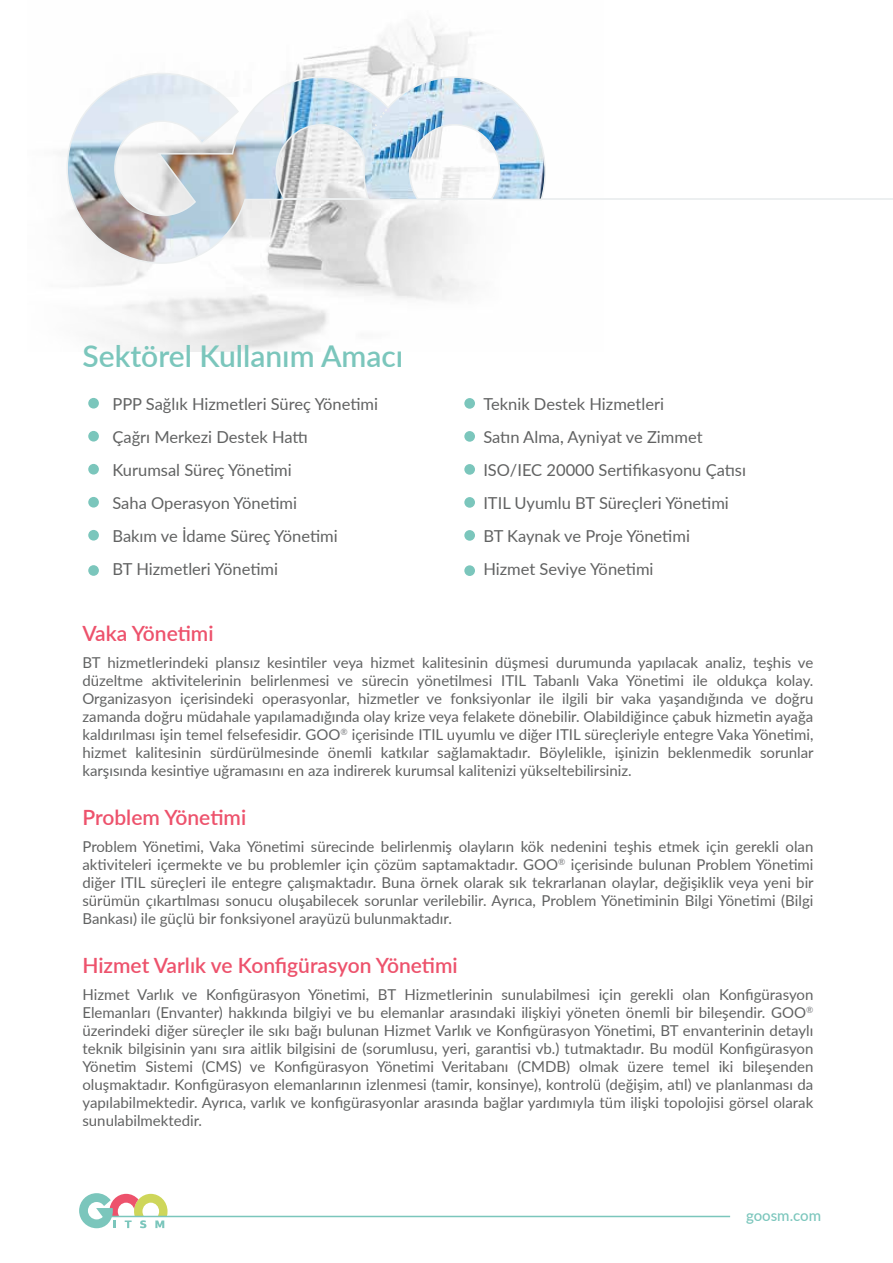
<style>
.page{position:relative;width:893px;height:1263px;background:#fff}
.page>*{position:absolute;margin:0;border:0;box-sizing:border-box;transform-origin:0 0}
.t1{font:600 30px "Lato";color:#7bc6bc}
.t2{font:600 21px "Lato";color:#ed526c}
.t3{font:16.5px/33px "Lato";color:#616262}
.t4{font:15px/18px "Lato";color:#616262;text-align:justify}
.t5{font:500 15px "Lato";color:#7bc6bc}
</style>
<div class="page">
<img style="left:95px;top:23px;width:508px;height:329px">
<hr style="left:260px;top:199px;width:633px;height:1px;background:#eceff0">
<svg style="left:66px;top:72px;width:481px;height:193px"></svg>
<div style="left:88px;top:398px;width:11px;height:10px;background:#7bc6bc;border-radius:50%"></div>
<div style="left:88px;top:431px;width:11px;height:10px;background:#7bc6bc;border-radius:50%"></div>
<div style="left:88px;top:464px;width:11px;height:10px;background:#7bc6bc;border-radius:50%"></div>
<div style="left:88px;top:497px;width:11px;height:10px;background:#7bc6bc;border-radius:50%"></div>
<div style="left:88px;top:530px;width:11px;height:10px;background:#7bc6bc;border-radius:50%"></div>
<div style="left:88px;top:565px;width:11px;height:11px;background:#7bc6bc;border-radius:50%"></div>
<div style="left:464px;top:398px;width:11px;height:11px;background:#7bc6bc;border-radius:50%"></div>
<div style="left:464px;top:431px;width:11px;height:11px;background:#7bc6bc;border-radius:50%"></div>
<div style="left:464px;top:464px;width:11px;height:11px;background:#7bc6bc;border-radius:50%"></div>
<div style="left:464px;top:497px;width:11px;height:11px;background:#7bc6bc;border-radius:50%"></div>
<div style="left:464px;top:530px;width:11px;height:11px;background:#7bc6bc;border-radius:50%"></div>
<div style="left:464px;top:565px;width:11px;height:11px;background:#7bc6bc;border-radius:50%"></div>
<hr style="left:109px;top:1216px;width:621px;height:1px;background:#7bc6bc">
<svg style="left:79px;top:1193px;width:89px;height:35px"></svg>
<h1 class="t1" style="left:82px;top:334px;width:322px">Sektörel Kullanım Amacı</h1>
<p class="t3" style="left:112px;top:387px;width:267px">PPP Sağlık Hizmetleri Süreç Yönetimi<br>Çağrı Merkezi Destek Hattı<br>Kurumsal Süreç Yönetimi<br>Saha Operasyon Yönetimi<br>Bakım ve İdame Süreç Yönetimi<br>BT Hizmetleri Yönetimi</p>
<p class="t3" style="left:483px;top:387px;width:264px">Teknik Destek Hizmetleri<br>Satın Alma, Ayniyat ve Zimmet<br>ISO/IEC 20000 Sertifikasyonu Çatısı<br>ITIL Uyumlu BT Süreçleri Yönetimi<br>BT Kaynak ve Proje Yönetimi<br>Hizmet Seviye Yönetimi</p>
<h2 class="t2" style="left:82px;top:618px;width:133px">Vaka Yönetimi</h2>
<p class="t4" style="left:82px;top:653px;width:733px">BT hizmetlerindeki plansız kesintiler veya hizmet kalitesinin düşmesi durumunda yapılacak analiz, teşhis ve düzeltme aktivitelerinin belirlenmesi ve sürecin yönetilmesi ITIL Tabanlı Vaka Yönetimi ile oldukça kolay.<br>Organizasyon içerisindeki operasyonlar, hizmetler ve fonksiyonlar ile ilgili bir vaka yaşandığında ve doğru zamanda doğru müdahale yapılamadığında olay krize veya felakete dönebilir. Olabildiğince çabuk hizmetin ayağa kaldırılması işin temel felsefesidir. GOO<sup>®</sup> içerisinde ITIL uyumlu ve diğer ITIL süreçleriyle entegre Vaka Yönetimi, hizmet kalitesinin sürdürülmesinde önemli katkılar sağlamaktadır. Böylelikle, işinizin beklenmedik sorunlar karşısında kesintiye uğramasını en aza indirerek kurumsal kalitenizi yükseltebilirsiniz.</p>
<h2 class="t2" style="left:82px;top:802px;width:165px">Problem Yönetimi</h2>
<p class="t4" style="left:82px;top:837px;width:733px">Problem Yönetimi, Vaka Yönetimi sürecinde belirlenmiş olayların kök nedenini teşhis etmek için gerekli olan aktiviteleri içermekte ve bu problemler için çözüm saptamaktadır. GOO<sup>®</sup> içerisinde bulunan Problem Yönetimi diğer ITIL süreçleri ile entegre çalışmaktadır. Buna örnek olarak sık tekrarlanan olaylar, değişiklik veya yeni bir sürümün çıkartılması sonucu oluşabilecek sorunlar verilebilir. Ayrıca, Problem Yönetiminin Bilgi Yönetimi (Bilgi Bankası) ile güçlü bir fonksiyonel arayüzü bulunmaktadır.</p>
<h2 class="t2" style="left:82px;top:950px;width:377px">Hizmet Varlık ve Konfigürasyon Yönetimi</h2>
<p class="t4" style="left:82px;top:985px;width:732px">Hizmet Varlık ve Konfigürasyon Yönetimi, BT Hizmetlerinin sunulabilmesi için gerekli olan Konfigürasyon Elemanları (Envanter) hakkında bilgiyi ve bu elemanlar arasındaki ilişkiyi yöneten önemli bir bileşendir. GOO<sup>® </sup>üzerindeki diğer süreçler ile sıkı bağı bulunan Hizmet Varlık ve Konfigürasyon Yönetimi, BT envanterinin detaylı teknik bilgisinin yanı sıra aitlik bilgisini de (sorumlusu, yeri, garantisi vb.) tutmaktadır. Bu modül Konfigürasyon Yönetim Sistemi (CMS) ve Konfigürasyon Yönetimi Veritabanı (CMDB) olmak üzere temel iki bileşenden oluşmaktadır. Konfigürasyon elemanlarının izlenmesi (tamir, konsinye), kontrolü (değişim, atıl) ve planlanması da yapılabilmektedir. Ayrıca, varlık ve konfigürasyonlar arasında bağlar yardımıyla tüm ilişki topolojisi görsel olarak sunulabilmektedir.</p>
<p class="t5" style="left:746px;top:1205px;width:77px">goosm.com</p>
</div>
